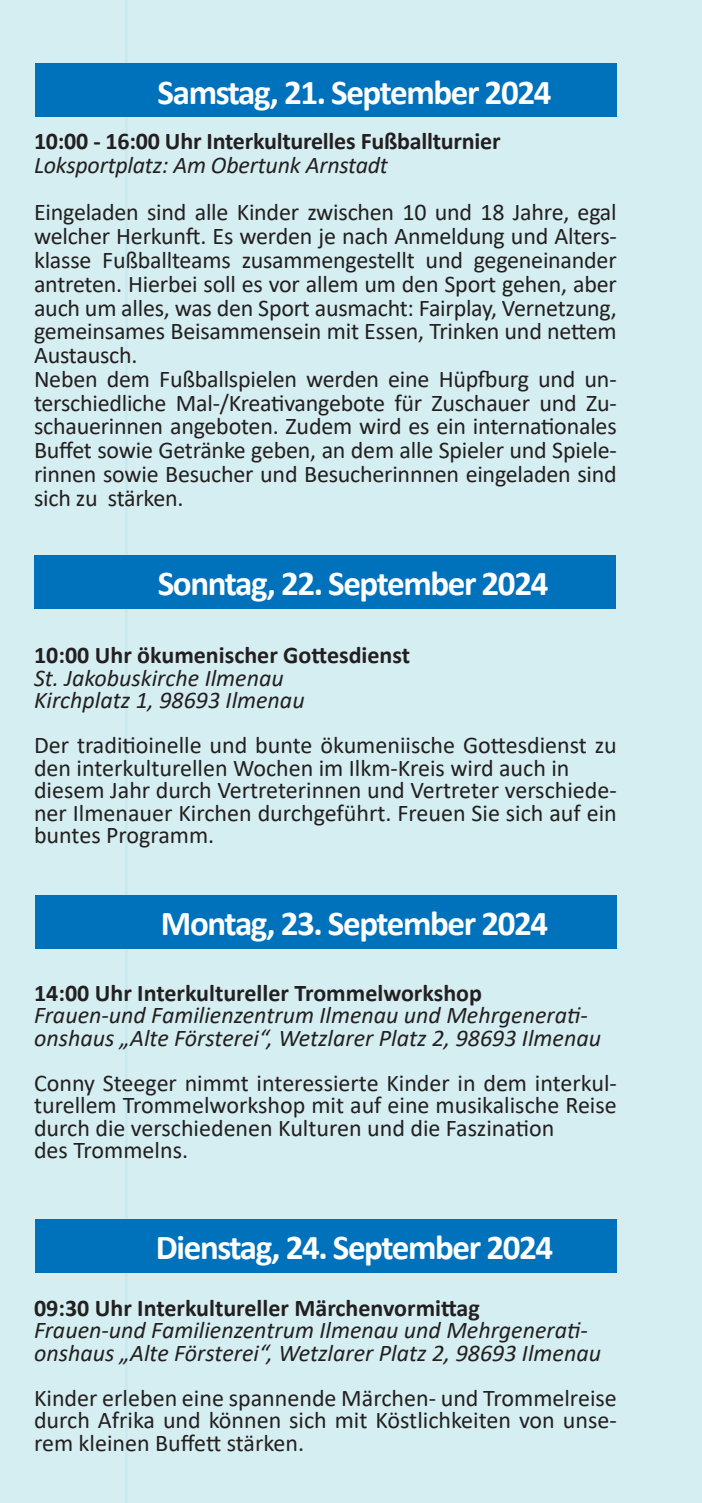
<style>
.page{position:relative;width:702px;height:1503px;background:#fff}
.page>*{position:absolute;margin:0;border:0;box-sizing:border-box;transform-origin:0 0}
.t1{font:700 35px "Calibri";letter-spacing:-.04em;color:#fff}
.t2{font:24px/23.8px "Calibri";letter-spacing:-.01em;color:#231f20}
.t3{font:italic 24px/22.5px "Calibri";color:#231f20}
.t4{font:700 24px "Calibri";color:#231f20}
</style>
<div class="page">
<div style="left:128px;top:0;width:574px;height:1502px;background:#d5eef1"></div>
<div style="left:0;top:0;width:128px;height:1502px;background:#d5eef1"></div>
<div style="left:34px;top:555px;width:581px;height:53px;background:#0072bc"></div>
<div style="left:35px;top:895px;width:582px;height:53px;background:#0072bc"></div>
<div style="left:35px;top:1219px;width:582px;height:53px;background:#0072bc"></div>
<div style="left:35px;top:64px;width:582px;height:53px;background:#0072bc"></div>
<h1 class="t1" style="left:158px;top:67px;width:395px">Samstag, 21. September 2024</h1>
<p class="t4" style="left:34px;top:124px;width:468px">10:00 - 16:00 Uhr Interkulturelles Fußballturnier</p>
<p class="t3" style="left:34px;top:153px;width:355px">Loksportplatz: Am Obertunk Arnstadt</p>
<p class="t2" style="left:34px;top:200px;width:584px">Eingeladen sind alle Kinder zwischen 10 und 18 Jahre, egal welcher Herkunft. Es werden je nach Anmeldung und Alters&shy;klasse Fußballteams zusammengestellt und gegeneinander antreten. Hierbei soll es vor allem um den Sport gehen, aber auch um alles, was den Sport ausmacht: Fairplay, Vernetzung, gemeinsames Beisammensein mit Essen, Trinken und nettem Austausch.<br>Neben dem Fußballspielen werden eine Hüpfburg und un&shy;terschiedliche Mal-/Kreativangebote für Zuschauer und Zu&shy;schauerinnen angeboten. Zudem wird es ein internationales Buffet sowie Getränke geben, an dem alle Spieler und Spiele&shy;rinnen sowie Besucher und Besucherinnnen eingeladen sind sich zu stärken.</p>
<h1 class="t1" style="left:158px;top:558px;width:392px">Sonntag, 22. September 2024</h1>
<p class="t4" style="left:34px;top:638px;width:377px">10:00 Uhr ökumenischer Gottesdienst</p>
<p class="t3" style="left:34px;top:665px;width:272px">St. Jakobuskirche Ilmenau<br>Kirchplatz 1, 98693 Ilmenau</p>
<p class="t2" style="left:34px;top:733px;width:584px;line-height:22.5px">Der traditioinelle und bunte ökumeniische Gottesdienst zu den interkulturellen Wochen im Ilkm-Kreis wird auch in diesem Jahr durch Vertreterinnen und Vertreter verschiede&shy;ner Ilmenauer Kirchen durchgeführt. Freuen Sie sich auf ein buntes Programm.</p>
<h1 class="t1" style="left:161px;top:898px;width:389px">Montag, 23. September 2024</h1>
<p class="t4" style="left:34px;top:975px;width:449px">14:00 Uhr Interkultureller Trommelworkshop</p>
<p class="t3" style="left:34px;top:1003px;width:568px">Frauen-und Familienzentrum Ilmenau und Mehrgenerati&shy;onshaus „Alte Försterei“, Wetzlarer Platz 2, 98693 Ilmenau</p>
<p class="t2" style="left:34px;top:1071px;width:584px;line-height:22.5px">Conny Steeger nimmt interessierte Kinder in dem interkul&shy;turellem Trommelworkshop mit auf eine musikalische Reise durch die verschiedenen Kulturen und die Faszination<br>des Trommelns.</p>
<h1 class="t1" style="left:156px;top:1222px;width:398px">Dienstag, 24. September 2024</h1>
<p class="t4" style="left:34px;top:1290px;width:447px">09:30 Uhr Interkultureller Märchenvormittag</p>
<p class="t3" style="left:34px;top:1318px;width:568px">Frauen-und Familienzentrum Ilmenau und Mehrgenerati&shy;onshaus „Alte Försterei“, Wetzlarer Platz 2, 98693 Ilmenau</p>
<p class="t2" style="left:34px;top:1386px;width:584px;line-height:22.5px;text-align:justify">Kinder erleben eine spannende Märchen- und Trommelreise durch Afrika und können sich mit Köstlichkeiten von unse&shy;rem kleinen Buffett stärken.</p>
</div>
